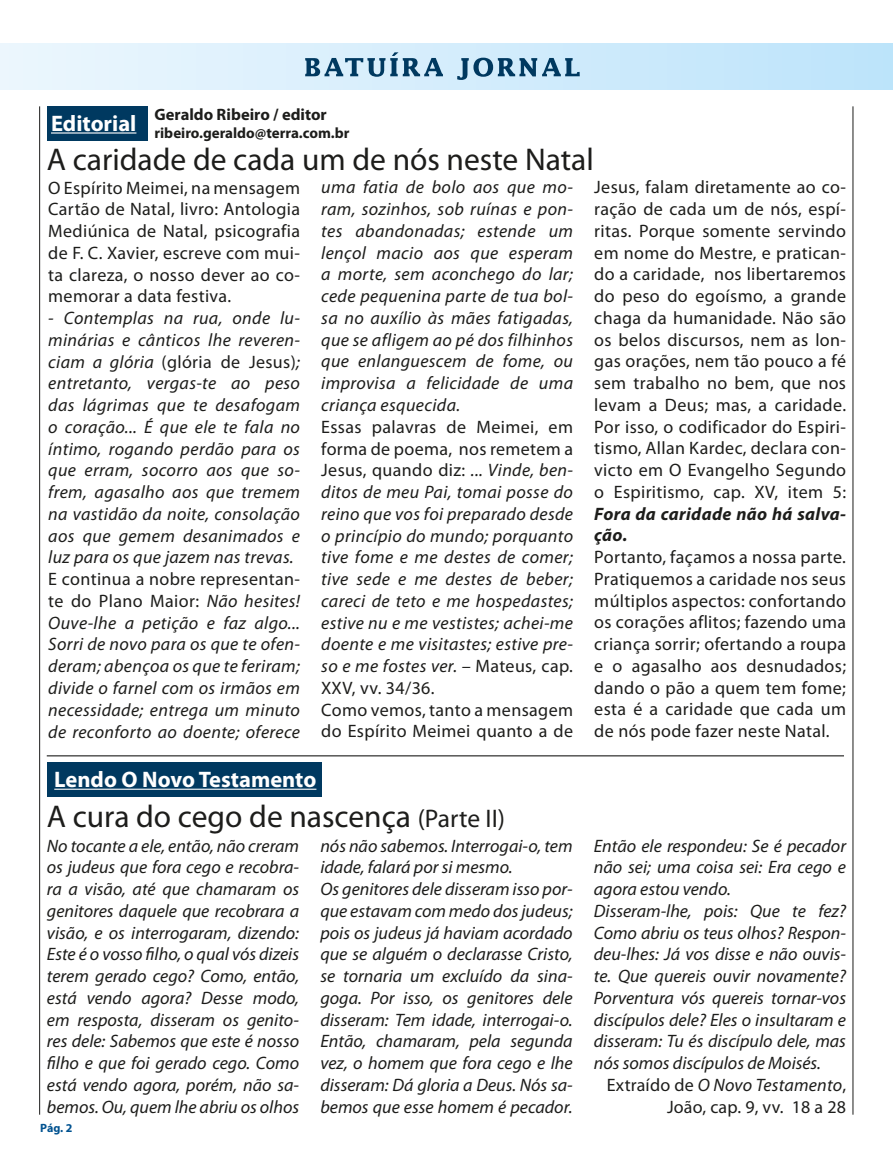
<style>
.page{position:relative;width:893px;height:1170px;background:#fff}
.page>*{position:absolute;margin:0;border:0;box-sizing:border-box;transform-origin:0 0}
.t1{font:31.5px "Myriad Pro";color:#1d1d1b}
.t2{font:700 22.5px "Myriad Pro";color:#fff}
.t3{font:italic 18px/21.8px "Myriad Pro";color:#1d1d1b;text-align:justify}
.t4{font:18px/21.8px "Myriad Pro";letter-spacing:.02em;color:#1d1d1b;text-align:justify}
.t5{font:italic 18px/21.8px "Myriad Pro";letter-spacing:.02em;color:#1d1d1b}
.t6{font:italic 700 18px/21.8px "Myriad Pro";letter-spacing:.02em;color:#1d1d1b}
.t7{font:700 16.5px "Myriad Pro";color:#1d1d1b}
.t8{font:700 15px "Myriad Pro";color:#1d1d1b}
.t9{font:700 12px "Myriad Pro";color:#005290}
.s1{font-style:normal}
.s2{font-size:25.5px}
.s3{font-style:italic}
</style>
<div class="page">
<div style="left:0;top:44px;width:893px;height:45px;background:linear-gradient(to right,#ecf6fd,#bde4fa)"></div>
<hr style="left:853px;top:106px;width:1px;height:1008px;background:#1d1d1b">
<hr style="left:39px;top:106px;width:1px;height:1008px;background:#1d1d1b">
<svg style="left:305px;top:52px;width:138px;height:25px;background:#91b2c8"></svg>
<svg style="left:457px;top:58px;width:123px;height:22px;background:#83a9c2"></svg>
<div style="left:47px;top:106px;width:101px;height:34px;background:#003960"></div>
<div style="left:47px;top:762px;width:274px;height:34px;background:#003960"></div>
<hr style="left:51px;top:132px;width:85px;height:1px;background:#fff">
<hr style="left:54px;top:788px;width:262px;height:1px;background:#fff">
<hr style="left:47px;top:755px;width:797px;height:1px;background:#1d1d1b">
<p class="t2" style="left:51px;top:108px;width:87px">Editorial</p>
<p class="t7" style="left:155px;top:104px;width:174px">Geraldo Ribeiro / editor</p>
<p class="t8" style="left:155px;top:123px;width:197px">ribeiro.geraldo@terra.com.br</p>
<h1 class="t1" style="left:47px;top:140px;width:549px">A caridade de cada um de nós neste Natal</h1>
<p class="t4" style="left:48px;top:176px;width:253px">O Espírito Meimei, na mensagem Cartão de Natal, livro: Antologia Mediúnica de Natal, psicografia de F. C. Xavier, escreve com mui&shy;ta clareza, o nosso dever ao co&shy;memorar a data festiva.</p>
<p class="t3" style="left:48px;top:307px;width:253px">- Contemplas na rua, onde lu&shy;minárias e cânticos lhe reveren&shy;ciam a glória <span class="s1">(glória de Jesus)</span>; entretanto, vergas-te ao peso das lágrimas que te desafogam o coração... É que ele te fala no íntimo, rogando perdão para os que erram, socorro aos que so&shy;frem, agasalho aos que tremem na vastidão da noite, consolação aos que gemem desanimados e luz para os que jazem nas trevas.</p>
<p class="t3" style="left:48px;top:568px;width:253px"><span class="s1">E continua a nobre representan&shy;te do Plano Maior:</span> Não hesites!<br>Ouve-lhe a petição e faz algo...<br>Sorri de novo para os que te ofen&shy;deram; abençoa os que te feriram; divide o farnel com os irmãos em necessidade; entrega um minuto de reconforto ao doente; oferece</p>
<p class="t3" style="left:321px;top:176px;width:253px">uma fatia de bolo aos que mo&shy;ram, sozinhos, sob ruínas e pon&shy;tes abandonadas; estende um lençol macio aos que esperam a morte, sem aconchego do lar; cede pequenina parte de tua bol&shy;sa no auxílio às mães fatigadas, que se afligem ao pé dos filhinhos que enlanguescem de fome, ou improvisa a felicidade de uma criança esquecida.</p>
<p class="t5" style="left:321px;top:415px;width:253px"><span class="s1">Essas palavras de Meimei, em forma de poema, nos remetem a<br>Jesus, quando diz:</span> ... Vinde, ben&shy;ditos de meu Pai, tomai posse do reino que vos foi preparado desde o princípio do mundo; porquanto tive fome e me destes de comer; tive sede e me destes de beber; careci de teto e me hospedastes; estive nu e me vestistes; achei-me doente e me visitastes; estive pre&shy;so e me fostes ver. – <span class="s1">Mateus, cap.<br>XXV, vv. 34/36.<br>Como vemos, tanto a mensagem do Espírito Meimei quanto a de</span></p>
<p class="t2" style="left:54px;top:764px;width:264px">Lendo O Novo Testamento</p>
<h1 class="t1" style="left:47px;top:797px;width:460px">A cura do cego de nascença <span class="s2">(Parte II)</span></h1>
<p class="t4" style="left:594px;top:176px;width:253px">Jesus, falam diretamente ao co&shy;ração de cada um de nós, espí&shy;ritas. Porque somente servindo em nome do Mestre, e pratican&shy;do a caridade, nos libertaremos do peso do egoísmo, a grande chaga da humanidade. Não são os belos discursos, nem as lon&shy;gas orações, nem tão pouco a fé sem trabalho no bem, que nos levam a Deus; mas, a caridade.<br>Por isso, o codificador do Espiri&shy;tismo, Allan Kardec, declara con&shy;victo em O Evangelho Segundo o Espiritismo, cap. XV, item 5:</p>
<p class="t6" style="left:594px;top:502px;width:253px">Fora da caridade não há salva&shy;ção.</p>
<p class="t4" style="left:594px;top:546px;width:253px">Portanto, façamos a nossa parte.<br>Pratiquemos a caridade nos seus múltiplos aspectos: confortando os corações aflitos; fazendo uma criança sorrir; ofertando a roupa e o agasalho aos desnudados; dando o pão a quem tem fome; esta é a caridade que cada um de nós pode fazer neste Natal.</p>
<p class="t3" style="left:47px;top:834px;width:254px">No tocante a ele, então, não creram os judeus que fora cego e recobra&shy;ra a visão, até que chamaram os genitores daquele que recobrara a visão, e os interrogaram, dizendo:<br>Este é o vosso filho, o qual vós dizeis terem gerado cego? Como, então, está vendo agora? Desse modo, em resposta, disseram os genito&shy;res dele: Sabemos que este é nosso filho e que foi gerado cego. Como está vendo agora, porém, não sa&shy;bemos. Ou, quem lhe abriu os olhos</p>
<p class="t3" style="left:320px;top:834px;width:254px;text-align:left">nós não sabemos. Interrogai-o, tem idade, falará por si mesmo.<br>Os genitores dele disseram isso por&shy;que estavam com medo dos judeus; pois os judeus já haviam acordado que se alguém o declarasse Cristo, se tornaria um excluído da sina&shy;goga. Por isso, os genitores dele disseram: Tem idade, interrogai-o.<br>Então, chamaram, pela segunda vez, o homem que fora cego e lhe disseram: Dá gloria a Deus. Nós sa&shy;bemos que esse homem é pecador.</p>
<p class="t3" style="left:594px;top:834px;width:254px;text-align:left">Então ele respondeu: Se é pecador não sei; uma coisa sei: Era cego e agora estou vendo.<br>Disseram-lhe, pois: Que te fez?<br>Como abriu os teus olhos? Respon&shy;deu-lhes: Já vos disse e não ouvis&shy;te. Que quereis ouvir novamente?<br>Porventura vós quereis tornar-vos discípulos dele? Eles o insultaram e disseram: Tu és discípulo dele, mas nós somos discípulos de Moisés.</p>
<p class="t4" style="left:607px;top:1073px;width:241px;text-align:right">Extraído de <span class="s3">O Novo Testamento</span>,<br>João, cap. 9, vv. 18 a 28</p>
<p class="t9" style="left:40px;top:1120px;width:34px">Pág. 2</p>
</div>
